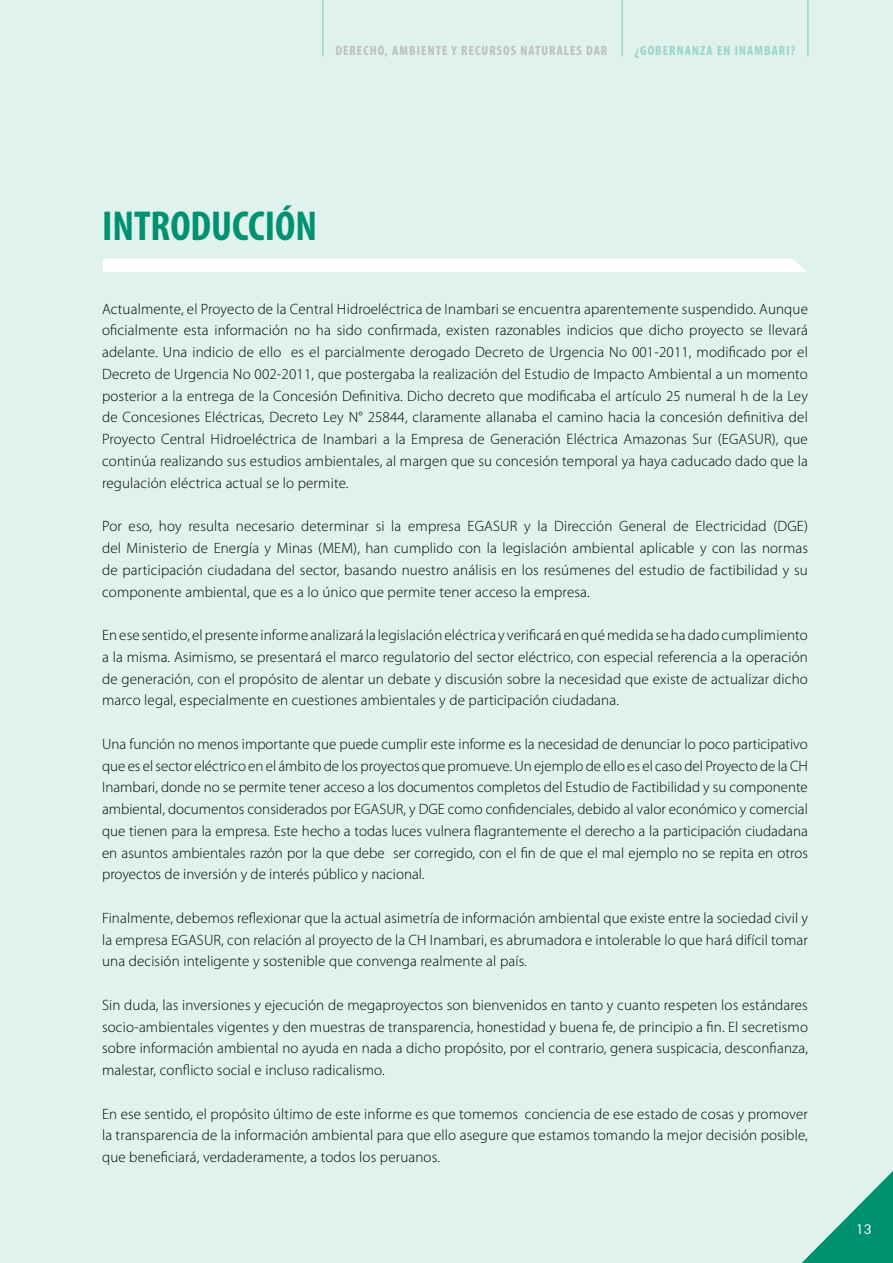
<style>
.page{position:relative;width:893px;height:1263px;background:#e0f2ee}
.page>*{position:absolute;margin:0;border:0;box-sizing:border-box;transform-origin:0 0}
.t1{font:700 condensed 42px "Myriad Pro";color:#009270}
.t2{font:300 15px/21.8px "Myriad Pro";letter-spacing:.01em;color:#000;text-align:justify}
.t3{font:700 condensed 13.5px "Myriad Pro";letter-spacing:.08em;color:#bcbec0}
.t4{font:700 condensed 13.5px "Myriad Pro";letter-spacing:.08em;color:#99d4c6}
.t5{font:13.5px "Futura BT";color:#fff}
</style>
<div class="page">
<svg style="left:802px;top:1171px;width:91px;height:92px"></svg>
<hr style="left:808px;top:0;width:1px;height:56px;background:#80c9b7">
<hr style="left:622px;top:0;width:1px;height:56px;background:#80c9b7">
<hr style="left:323px;top:0;width:1px;height:56px;background:#80c9b7">
<div style="left:103px;top:259px;width:704px;height:13px;background:#fff"></div>
<p class="t3" style="left:335px;top:42px;width:273px">DERECHO, AMBIENTE Y RECURSOS NATURALES DAR</p>
<p class="t4" style="left:635px;top:42px;width:162px">¿GOBERNANZA EN INAMBARI?</p>
<h1 class="t1" style="left:102px;top:199px;width:217px">INTRODUCCIÓN</h1>
<p class="t2" style="left:102px;top:298px;width:707px">Actualmente, el Proyecto de la Central Hidroeléctrica de Inambari se encuentra aparentemente suspendido. Aunque oficialmente esta información no ha sido confirmada, existen razonables indicios que dicho proyecto se llevará adelante. Una indicio de ello es el parcialmente derogado Decreto de Urgencia No 001-2011, modificado por el Decreto de Urgencia No 002-2011, que postergaba la realización del Estudio de Impacto Ambiental a un momento posterior a la entrega de la Concesión Definitiva. Dicho decreto que modificaba el artículo 25 numeral h de la Ley de Concesiones Eléctricas, Decreto Ley N° 25844, claramente allanaba el camino hacia la concesión definitiva del Proyecto Central Hidroeléctrica de Inambari a la Empresa de Generación Eléctrica Amazonas Sur (EGASUR), que continúa realizando sus estudios ambientales, al margen que su concesión temporal ya haya caducado dado que la regulación eléctrica actual se lo permite.</p>
<p class="t2" style="left:102px;top:515px;width:707px">Por eso, hoy resulta necesario determinar si la empresa EGASUR y la Dirección General de Electricidad (DGE) del Ministerio de Energía y Minas (MEM), han cumplido con la legislación ambiental aplicable y con las normas de participación ciudadana del sector, basando nuestro análisis en los resúmenes del estudio de factibilidad y su componente ambiental, que es a lo único que permite tener acceso la empresa.</p>
<p class="t2" style="left:102px;top:624px;width:707px">En ese sentido, el presente informe analizará la legislación eléctrica y verificará en qué medida se ha dado cumplimiento a la misma. Asimismo, se presentará el marco regulatorio del sector eléctrico, con especial referencia a la operación de generación, con el propósito de alentar un debate y discusión sobre la necesidad que existe de actualizar dicho marco legal, especialmente en cuestiones ambientales y de participación ciudadana.</p>
<p class="t2" style="left:102px;top:733px;width:707px">Una función no menos importante que puede cumplir este informe es la necesidad de denunciar lo poco participativo que es el sector eléctrico en el ámbito de los proyectos que promueve. Un ejemplo de ello es el caso del Proyecto de la CH Inambari, donde no se permite tener acceso a los documentos completos del Estudio de Factibilidad y su componente ambiental, documentos considerados por EGASUR, y DGE como confidenciales, debido al valor económico y comercial que tienen para la empresa. Este hecho a todas luces vulnera flagrantemente el derecho a la participación ciudadana en asuntos ambientales razón por la que debe ser corregido, con el fin de que el mal ejemplo no se repita en otros proyectos de inversión y de interés público y nacional.</p>
<p class="t2" style="left:102px;top:907px;width:707px">Finalmente, debemos reflexionar que la actual asimetría de información ambiental que existe entre la sociedad civil y la empresa EGASUR, con relación al proyecto de la CH Inambari, es abrumadora e intolerable lo que hará difícil tomar una decisión inteligente y sostenible que convenga realmente al país.</p>
<p class="t2" style="left:102px;top:994px;width:707px">Sin duda, las inversiones y ejecución de megaproyectos son bienvenidos en tanto y cuanto respeten los estándares socio-ambientales vigentes y den muestras de transparencia, honestidad y buena fe, de principio a fin. El secretismo sobre información ambiental no ayuda en nada a dicho propósito, por el contrario, genera suspicacia, desconfianza, malestar, conflicto social e incluso radicalismo.</p>
<p class="t2" style="left:102px;top:1102px;width:707px">En ese sentido, el propósito último de este informe es que tomemos conciencia de ese estado de cosas y promover la transparencia de la información ambiental para que ello asegure que estamos tomando la mejor decisión posible, que beneficiará, verdaderamente, a todos los peruanos.</p>
<p class="t5" style="left:856px;top:1221px;width:17px">13</p>
</div>
